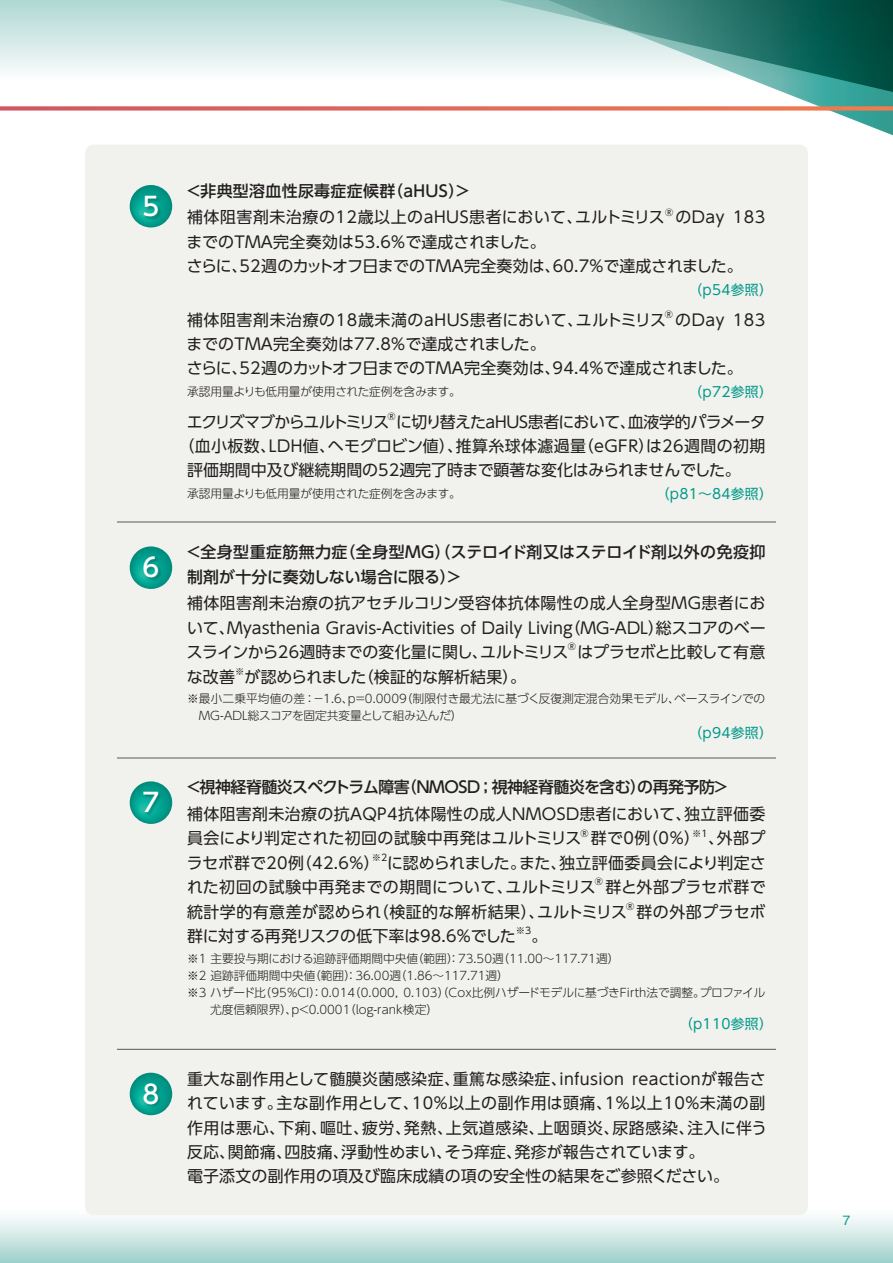
<style>
.page{position:relative;width:893px;height:1263px;background:#fff}
.page>*{position:absolute;margin:0;border:0;box-sizing:border-box;transform-origin:0 0}
.t1{font:500 25.5px "UD Shin Go Pro";color:#fff}
.t2{font:15.9px/24.5px "UD Shin Go Pro";letter-spacing:.01em;color:#231f20}
.t3{font:15.9px "UD Shin Go Pro";letter-spacing:.035em;color:#231f20}
.t4{font:500 15.9px/24.5px "UD Shin Go Pro";letter-spacing:.01em;color:#231f20}
.t5{font:15.9px "UD Shin Go Pro";letter-spacing:-.045em;color:#231f20}
.t6{font:500 15.9px "UD Shin Go Pro";letter-spacing:-.015em;color:#231f20}
.t7{font:15.9px "UD Shin Go Pro";letter-spacing:-.02em;color:#231f20}
.t8{font:500 15.9px "UD Shin Go Pro";letter-spacing:.02em;color:#231f20}
.t9{font:15.9px "UD Shin Go Pro";letter-spacing:-.035em;color:#231f20}
.t10{font:13.8px "UD Shin Go Pro";letter-spacing:.02em;color:#098}
.t11{font:500 12.75px "Gothic BBB Pro";color:#098}
.t12{font:300 11.7px/17px "UD Shin Go Pro";color:#231f20}
.t13{font:300 11.7px "UD Shin Go Pro";letter-spacing:-.02em;color:#231f20}
.t14{font:9.3px "UD Shin Go Pro";color:#231f20}
</style>
<div class="page">
<div style="left:0;top:1208px;width:893px;height:55px;background:linear-gradient(to bottom,#fff,#a0d1cb)"></div>
<div style="left:0;top:0;width:893px;height:81px;background:linear-gradient(to bottom,#aed7d2,#fcfefd)"></div>
<svg style="left:444px;top:0;width:72px;height:81px"></svg>
<svg style="left:516px;top:0;width:377px;height:136px"></svg>
<svg style="left:0;top:106px;width:893px;height:5px;background:#e27e71"></svg>
<div style="left:85px;top:145px;width:723px;height:1070px;background:#f1f1ee;border-radius:9px"></div>
<svg style="left:129px;top:546px;width:43px;height:43px"></svg>
<div style="left:144px;top:557px;width:18px;height:25px;background:#231f20;opacity:.3"></div>
<svg style="left:129px;top:781px;width:43px;height:43px"></svg>
<div style="left:143px;top:792px;width:19px;height:25px;background:#231f20;opacity:.3"></div>
<svg style="left:129px;top:1073px;width:43px;height:42px"></svg>
<div style="left:144px;top:1083px;width:18px;height:25px;background:#231f20;opacity:.3"></div>
<hr style="left:117px;top:522px;width:659px;height:1px;background:#57585a">
<hr style="left:117px;top:757px;width:659px;height:1px;background:#57585a">
<hr style="left:117px;top:1049px;width:659px;height:1px;background:#57585a">
<svg style="left:129px;top:185px;width:43px;height:42px"></svg>
<div style="left:144px;top:196px;width:18px;height:25px;background:#231f20;opacity:.3"></div>
<h1 class="t1" style="left:143px;top:186px;width:18px">5</h1>
<h1 class="t1" style="left:143px;top:547px;width:18px">6</h1>
<h1 class="t1" style="left:143px;top:782px;width:18px">7</h1>
<h1 class="t1" style="left:143px;top:1073px;width:18px">8</h1>
<p class="t8" style="left:186px;top:178px;width:287px">＜非典型溶血性尿毒症症候群（aHUS）＞</p>
<p class="t3" style="left:187px;top:205px;width:479px">補体阻害剤未治療の12歳以上のaHUS患者において、ユルトミリス</p>
<p class="t14" style="left:665px;top:205px;width:10px">®</p>
<p class="t2" style="left:675px;top:205px;width:92px">のDay 183</p>
<p class="t2" style="left:187px;top:229px;width:558px">までのTMA完全奏効は53.6％で達成されました。<br>さらに、52週のカットオフ日までのTMA完全奏効は、60.7％で達成されました。</p>
<p class="t10" style="left:688px;top:279px;width:86px">（p54参照）</p>
<p class="t3" style="left:187px;top:307px;width:480px">補体阻害剤未治療の18歳未満のaHUS患者において、ユルトミリス</p>
<p class="t14" style="left:665px;top:307px;width:10px">®</p>
<p class="t2" style="left:675px;top:307px;width:92px">のDay 183</p>
<p class="t2" style="left:187px;top:331px;width:558px">までのTMA完全奏効は77.8％で達成されました。<br>さらに、52週のカットオフ日までのTMA完全奏効は、94.4％で達成されました。</p>
<p class="t13" style="left:187px;top:382px;width:275px">承認用量よりも低用量が使用された症例を含みます。</p>
<p class="t10" style="left:688px;top:381px;width:86px">（p72参照）</p>
<p class="t5" style="left:187px;top:409px;width:580px">エクリズマブからユルトミリスに切り替えたaHUS患者において、血液学的パラメータ</p>
<p class="t14" style="left:387px;top:409px;width:10px">®</p>
<p class="t2" style="left:187px;top:433px;width:580px;text-indent:-9px">（血小板数、LDH値、ヘモグロビン値）、推算糸球体濾過量（eGFR）は26週間の初期評価期間中及び継続期間の52週完了時まで顕著な変化はみられませんでした。</p>
<p class="t13" style="left:187px;top:484px;width:275px">承認用量よりも低用量が使用された症例を含みます。</p>
<p class="t10" style="left:656px;top:483px;width:119px">（p81～84参照）</p>
<p class="t4" style="left:186px;top:540px;width:581px">＜全身型重症筋無力症（全身型MG）（ステロイド剤又はステロイド剤以外の免疫抑制剤が十分に奏効しない場合に限る）＞</p>
<p class="t2" style="left:187px;top:591px;width:580px;text-align:justify">補体阻害剤未治療の抗アセチルコリン受容体抗体陽性の成人全身型MG患者において、Myasthenia Gravis-Activities of Daily Living（MG-ADL）総スコアのベースラインから26週時までの変化量に関し、ユルトミリス</p>
<p class="t14" style="left:568px;top:639px;width:10px">®</p>
<p class="t9" style="left:577px;top:639px;width:189px">はプラセボと比較して有意</p>
<p class="t2" style="left:187px;top:664px;width:50px">な改善</p>
<p class="t14" style="left:235px;top:664px;width:11px">※</p>
<p class="t2" style="left:245px;top:664px;width:283px">が認められました（検証的な解析結果）。</p>
<p class="t12" style="left:199px;top:690px;width:568px;text-indent:-12px">※最小二乗平均値の差：−1.6、p＝0.0009（制限付き最尤法に基づく反復測定混合効果モデル、ベースラインでの<br>MG-ADL総スコアを固定共変量として組み込んだ）</p>
<p class="t10" style="left:688px;top:722px;width:86px">（p94参照）</p>
<p class="t6" style="left:186px;top:774px;width:545px">＜視神経脊髄炎スペクトラム障害（NMOSD；視神経脊髄炎を含む）の再発予防＞</p>
<p class="t2" style="left:187px;top:801px;width:580px">補体阻害剤未治療の抗AQP4抗体陽性の成人NMOSD患者において、独立評価委員会により判定された初回の試験中再発はユルトミリス</p>
<p class="t14" style="left:581px;top:825px;width:10px">®</p>
<p class="t2" style="left:591px;top:826px;width:111px">群で0例（0％）</p>
<p class="t14" style="left:692px;top:825px;width:17px">※1</p>
<p class="t2" style="left:708px;top:826px;width:59px">、外部プ</p>
<p class="t2" style="left:187px;top:850px;width:195px">ラセボ群で20例（42.6％）</p>
<p class="t14" style="left:372px;top:850px;width:17px">※2</p>
<p class="t2" style="left:187px;top:850px;width:580px;text-indent:200px">に認められました。また、独立評価委員会により判定された初回の試験中再発までの期間について、ユルトミリス</p>
<p class="t14" style="left:595px;top:874px;width:10px">®</p>
<p class="t2" style="left:187px;top:874px;width:580px;text-indent:418px">群と外部プラセボ群で統計学的有意差が認められ（検証的な解析結果）、ユルトミリス</p>
<p class="t14" style="left:626px;top:899px;width:10px">®</p>
<p class="t2" style="left:636px;top:899px;width:131px">群の外部プラセボ</p>
<p class="t7" style="left:187px;top:923px;width:330px">群に対する再発リスクの低下率は98.6％でした</p>
<p class="t14" style="left:516px;top:923px;width:17px">※3</p>
<p class="t2" style="left:531px;top:923px;width:17px">。</p>
<p class="t12" style="left:187px;top:949px;width:434px">※1 主要投与期における追跡評価期間中央値（範囲）：73.50週（11.00〜117.71週）</p>
<p class="t12" style="left:187px;top:966px;width:323px">※2 追跡評価期間中央値（範囲）：36.00週（1.86〜117.71週）</p>
<p class="t12" style="left:187px;top:983px;width:580px">※3 ハザード比（95％CI）：0.014（0.000, 0.103）（Cox比例ハザードモデルに基づきFirth法で調整。プロファイル</p>
<p class="t12" style="left:210px;top:1000px;width:229px">尤度信頼限界）、p＜0.0001（log-rank検定）</p>
<p class="t10" style="left:679px;top:1012px;width:95px">（p110参照）</p>
<p class="t2" style="left:187px;top:1066px;width:581px">重大な副作用として髄膜炎菌感染症、重篤な感染症、infusion reactionが報告されています。主な副作用として、10％以上の副作用は頭痛、1％以上10％未満の副作用は悪心、下痢、嘔吐、疲労、発熱、上気道感染、上咽頭炎、尿路感染、注入に伴う反応、関節痛、四肢痛、浮動性めまい、そう痒症、発疹が報告されています。<br>電子添文の副作用の項及び臨床成績の項の安全性の結果をご参照ください。</p>
<p class="t11" style="left:842px;top:1210px;width:10px">7</p>
</div>
